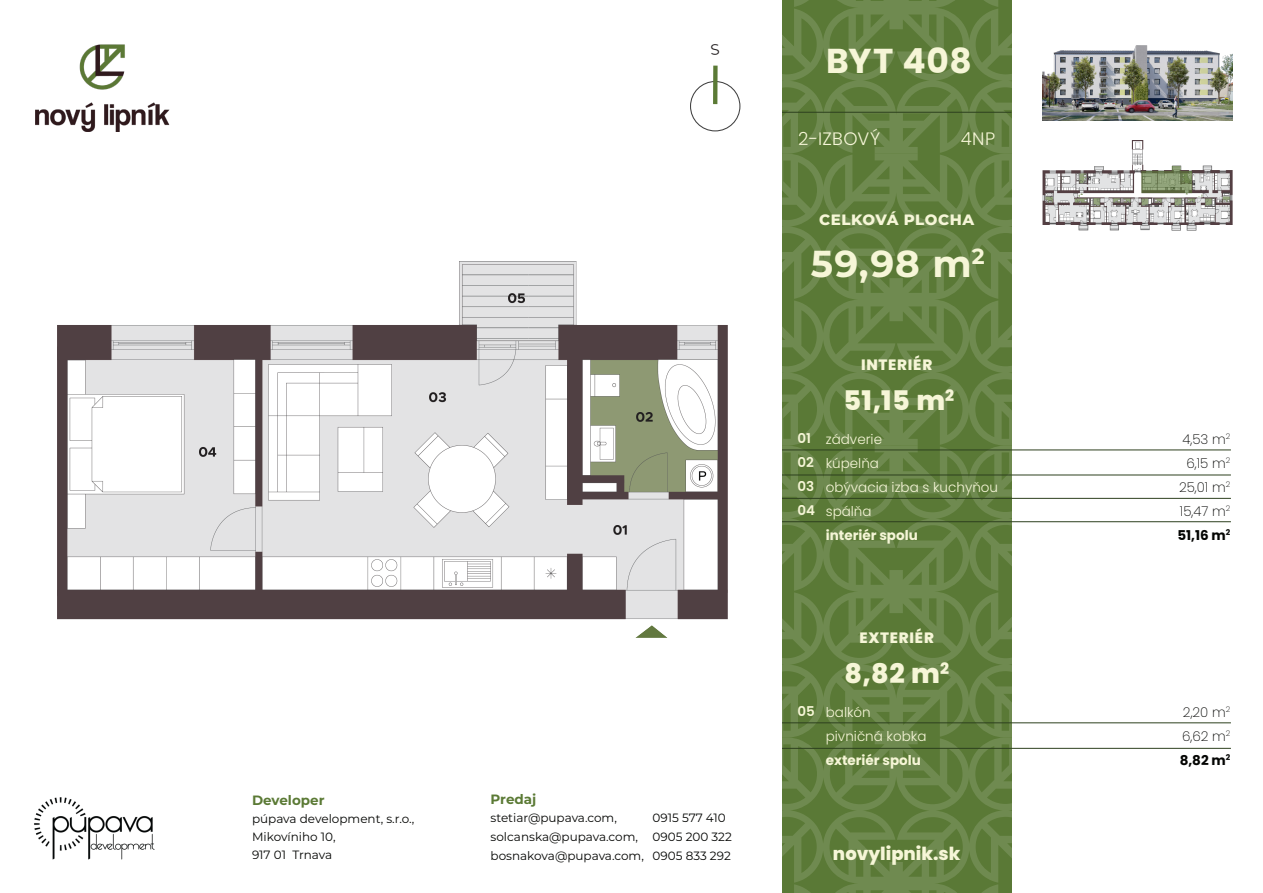
<style>
.page{position:relative;width:1263px;height:893px;background:#fff}
.page>*{position:absolute;margin:0;border:0;box-sizing:border-box;transform-origin:0 0}
.t1{font:700 37.5px "Montserrat";color:#f6f6d7}
.t2{font:700 34.5px "Poppins";letter-spacing:.015em;color:#f6f6d7}
.t3{font:800 27px "Poppins";color:#f6f6d7}
.t4{font:800 18px "Poppins";color:#f6f6d7}
.t5{font:300 18px "Poppins";letter-spacing:.025em;color:#f6f6d7}
.t6{font:800 15px "Poppins";letter-spacing:.05em;color:#f6f6d7}
.t7{font:800 15px "Montserrat";letter-spacing:.035em;color:#f6f6d7}
.t8{font:300 13.5px "Poppins";color:#f6f6d7}
.t9{font:200 13.5px "Poppins";color:#040503}
.t10{font:700 13.5px "Poppins";color:#f6f6d7}
.t11{font:700 13.5px "Montserrat";color:#5b7a35}
.t12{font:700 13.5px "Poppins";color:#040503}
.t13{font:600 13.5px "Poppins";color:#f6f6d7}
.t14{font:12px/18px "Montserrat";color:#040503}
</style>
<div class="page">
<svg style="left:782px;top:0;width:229px;height:893px;background:#638041"></svg>
<img style="left:1042px;top:45px;width:190px;height:75px">
<img style="left:34px;top:797px;width:121px;height:62px">
<div style="left:690px;top:81px;width:50px;height:51px;border:1px solid #404040;border-radius:50%"></div>
<div style="left:713px;top:66px;width:5px;height:38px;border:2px solid #5b7a35"></div>
<hr style="left:782px;top:112px;width:229px;height:1px;background:#2d401e">
<img style="left:35px;top:44px;width:135px;height:87px">
<hr style="left:782px;top:450px;width:449px;height:1px;background:#2d401e">
<hr style="left:782px;top:475px;width:449px;height:1px;background:#2d401e">
<hr style="left:782px;top:521px;width:449px;height:1px;background:#2d401e">
<hr style="left:782px;top:498px;width:449px;height:1px;background:#2d401e">
<img style="left:57px;top:261px;width:671px;height:377px">
<hr style="left:782px;top:722px;width:449px;height:1px;background:#2d401e">
<hr style="left:782px;top:748px;width:449px;height:1px;background:#2d401e">
<img style="left:1042px;top:140px;width:190px;height:91px">
<svg style="left:1141px;top:166px;width:51px;height:27px"></svg>
<p class="t11" style="left:252px;top:791px;width:74px">Developer</p>
<p class="t14" style="left:252px;top:809px;width:164px">púpava development, s.r.o.,<br>Mikovíniho 10,<br>917 01 Trnava</p>
<p class="t11" style="left:490px;top:789px;width:47px">Predaj</p>
<p class="t14" style="left:490px;top:809px;width:128px">stetiar@pupava.com,</p>
<p class="t14" style="left:490px;top:808px;width:243px;line-height:18.8px;text-indent:162px">0915 577 410 solcanska@pupava.com, 0905 200 322 bosnakova@pupava.com, 0905 833 292</p>
<p class="t2" style="left:826px;top:41px;width:147px">BYT 408</p>
<p class="t5" style="left:798px;top:129px;width:83px">2-IZBOVÝ</p>
<p class="t5" style="left:961px;top:129px;width:36px">4NP</p>
<p class="t7" style="left:819px;top:208px;width:157px">CELKOVÁ PLOCHA</p>
<p class="t1" style="left:811px;top:236px;width:175px">59,98 m<sup>2</sup></p>
<p class="t6" style="left:861px;top:356px;width:73px">INTERIÉR</p>
<p class="t13" style="left:797px;top:431px;width:15px">01</p>
<p class="t13" style="left:797px;top:455px;width:18px">02</p>
<p class="t13" style="left:797px;top:479px;width:18px">03</p>
<p class="t13" style="left:797px;top:503px;width:19px">04</p>
<p class="t3" style="left:843px;top:385px;width:112px">51,15 m<sup>2</sup></p>
<p class="t8" style="left:826px;top:431px;width:58px">zádverie</p>
<p class="t8" style="left:826px;top:455px;width:55px">kúpelňa</p>
<p class="t8" style="left:826px;top:479px;width:174px">obývacia izba s kuchyňou</p>
<p class="t8" style="left:826px;top:503px;width:47px">spálňa</p>
<p class="t10" style="left:826px;top:527px;width:93px">interiér spolu</p>
<p class="t13" style="left:797px;top:704px;width:19px">05</p>
<p class="t6" style="left:859px;top:629px;width:76px">EXTERIÉR</p>
<p class="t3" style="left:844px;top:658px;width:106px">8,82 m<sup>2</sup></p>
<p class="t8" style="left:826px;top:704px;width:47px">balkón</p>
<p class="t8" style="left:826px;top:728px;width:102px">pivničná kobka</p>
<p class="t10" style="left:826px;top:752px;width:97px">exteriér spolu</p>
<h3 class="t4" style="left:833px;top:843px;width:129px">novylipnik.sk</h3>
<p class="t9" style="left:1182px;top:431px;width:49px">4,53 m<sup>2</sup></p>
<p class="t9" style="left:1186px;top:455px;width:45px">6,15 m<sup>2</sup></p>
<p class="t9" style="left:1179px;top:479px;width:53px">25,01 m<sup>2</sup></p>
<p class="t9" style="left:1180px;top:503px;width:52px">15,47 m<sup>2</sup></p>
<p class="t12" style="left:1177px;top:527px;width:55px">51,16 m<sup>2</sup></p>
<p class="t9" style="left:1183px;top:704px;width:49px">2,20 m<sup>2</sup></p>
<p class="t9" style="left:1182px;top:728px;width:50px">6,62 m<sup>2</sup></p>
<p class="t12" style="left:1180px;top:752px;width:52px">8,82 m<sup>2</sup></p>
</div>
